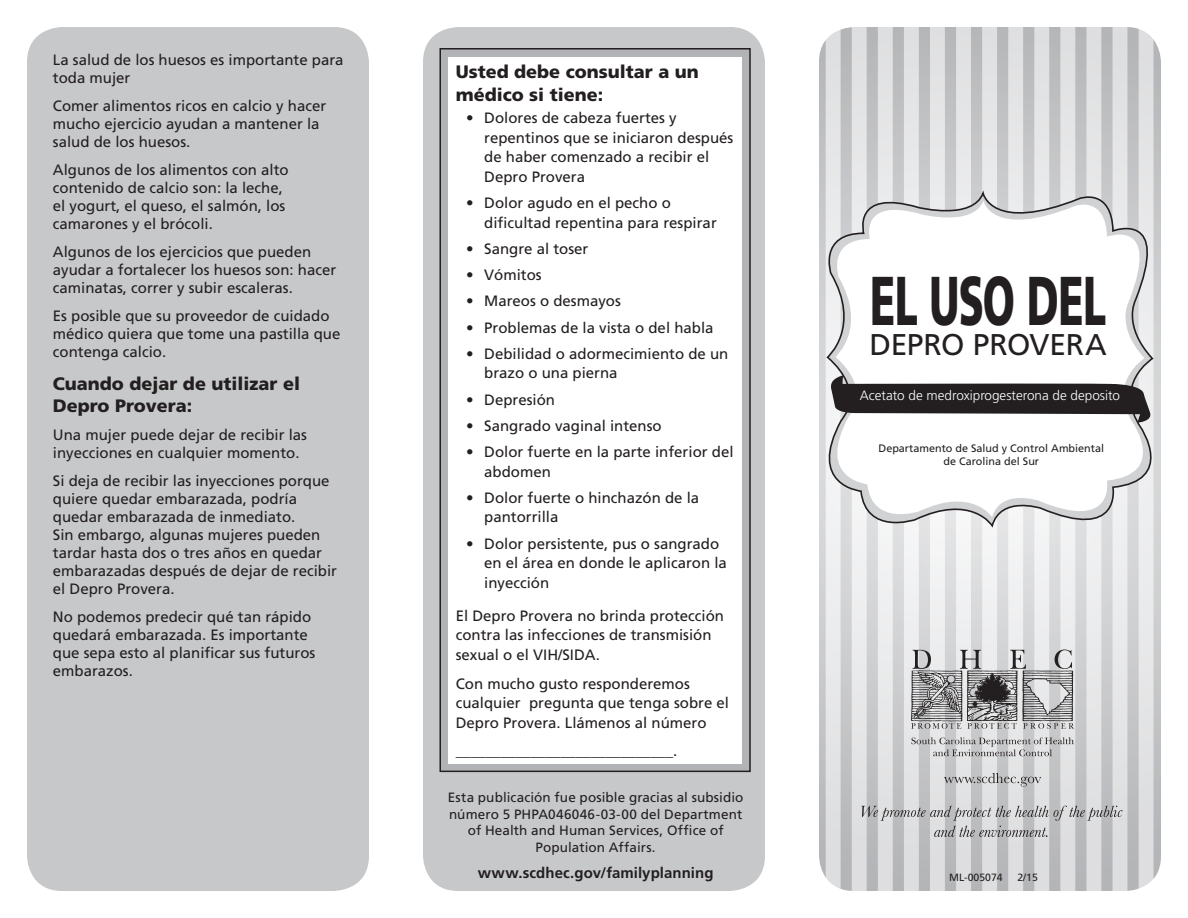
<style>
.page{position:relative;width:1188px;height:918px;background:#fff}
.page>*{position:absolute;margin:0;border:0;box-sizing:border-box;transform-origin:0 0}
.t1{font:900 69px "Frutiger LT";letter-spacing:-.015em;color:#231f20;scale:.6 1}
.t2{font:30px "Frutiger LT";letter-spacing:-.015em;color:#231f20}
.t3{font:900 18px/22.5px "Frutiger LT";color:#231f20}
.t4{font:15px/18px "Frutiger LT";color:#231f20}
.t5{font:700 15px "Frutiger LT";letter-spacing:.005em;color:#231f20}
.t6{font:13.5px/16.5px "Frutiger LT";letter-spacing:.01em;color:#231f20;text-align:center}
.t7{font:300 13.5px "Frutiger LT";color:#fff}
.t8{font:10.8px/13px "Frutiger LT";color:#231f20;text-align:center}
.t9{font:10.5px "Frutiger LT";color:#231f20}
</style>
<div class="page">
<svg style="left:819px;top:27px;width:342px;height:864px;background:#d7d8d9"></svg>
<div style="left:423px;top:27px;width:342px;height:864px;background:#c7c8ca;border-radius:35px"></div>
<div style="left:27px;top:27px;width:342px;height:864px;background:#c7c8ca;border-radius:35px"></div>
<svg style="left:819px;top:187px;width:342px;height:355px"></svg>
<svg style="left:819px;top:195px;width:342px;height:338px"></svg>
<svg style="left:828px;top:375px;width:326px;height:48px"></svg>
<div style="left:440px;top:49px;width:310px;height:722px;background:#b2b3b7"></div>
<div style="left:440px;top:48px;width:311px;height:724px;border:2px solid #231f20"></div>
<div style="left:448px;top:57px;width:294px;height:707px;background:#fff"></div>
<svg style="left:911px;top:737px;width:163px;height:19px;background:#bfbfc0"></svg>
<svg style="left:911px;top:650px;width:163px;height:79px;background:#a6a6a7"></svg>
<svg style="left:861px;top:806px;width:262px;height:31px;background:#bdbdbf"></svg>
<svg style="left:944px;top:773px;width:97px;height:14px"></svg>
<p class="t4" style="left:53px;top:51px;width:292px">La salud de los huesos es importante para toda mujer</p>
<p class="t4" style="left:53px;top:97px;width:275px">Comer alimentos ricos en calcio y hacer mucho ejercicio ayudan a mantener la salud de los huesos.</p>
<p class="t4" style="left:53px;top:161px;width:237px">Algunos de los alimentos con alto contenido de calcio son: la leche, el yogurt, el queso, el salmón, los camarones y el brócoli.</p>
<p class="t4" style="left:53px;top:243px;width:285px">Algunos de los ejercicios que pueden ayudar a fortalecer los huesos son: hacer caminatas, correr y subir escaleras.</p>
<p class="t4" style="left:53px;top:307px;width:289px">Es posible que su proveedor de cuidado médico quiera que tome una pastilla que contenga calcio.</p>
<p class="t3" style="left:53px;top:372px;width:249px">Cuando dejar de utilizar el<br>Depro Provera:</p>
<p class="t4" style="left:53px;top:426px;width:256px">Una mujer puede dejar de recibir las inyecciones en cualquier momento.</p>
<p class="t4" style="left:53px;top:472px;width:286px">Si deja de recibir las inyecciones porque quiere quedar embarazada, podría quedar embarazada de inmediato.<br>Sin embargo, algunas mujeres pueden tardar hasta dos o tres años en quedar embarazadas después de dejar de recibir el Depro Provera.</p>
<p class="t4" style="left:53px;top:608px;width:264px">No podemos predecir qué tan rápido quedará embarazada. Es importante que sepa esto al planificar sus futuros embarazos.</p>
<p class="t3" style="left:456px;top:60px;width:245px">Usted debe consultar a un médico si tiene:</p>
<p class="t4" style="left:484px;top:108px;width:251px;line-height:19.5px;text-indent:-18px">• Dolores de cabeza fuertes y repentinos que se iniciaron después de haber comenzado a recibir el<br>Depro Provera</p>
<p class="t4" style="left:484px;top:193px;width:234px;line-height:19.5px;text-indent:-18px">• Dolor agudo en el pecho o dificultad repentina para respirar</p>
<p class="t4" style="left:466px;top:240px;width:124px">• Sangre al toser</p>
<p class="t4" style="left:466px;top:266px;width:77px">• Vómitos</p>
<p class="t4" style="left:466px;top:292px;width:156px">• Mareos o desmayos</p>
<p class="t4" style="left:466px;top:318px;width:249px">• Problemas de la vista o del habla</p>
<p class="t4" style="left:484px;top:344px;width:246px;line-height:19.5px;text-indent:-18px">• Debilidad o adormecimiento de un brazo o una pierna</p>
<p class="t4" style="left:466px;top:390px;width:90px">• Depresión</p>
<p class="t4" style="left:466px;top:417px;width:197px">• Sangrado vaginal intenso</p>
<p class="t4" style="left:484px;top:442px;width:251px;line-height:19.5px;text-indent:-18px">• Dolor fuerte en la parte inferior del abdomen</p>
<p class="t4" style="left:484px;top:488px;width:217px;line-height:19.5px;text-indent:-18px">• Dolor fuerte o hinchazón de la pantorrilla</p>
<p class="t4" style="left:484px;top:534px;width:244px;line-height:19.5px;text-indent:-18px">• Dolor persistente, pus o sangrado en el área en donde le aplicaron la inyección</p>
<p class="t4" style="left:456px;top:606px;width:270px;line-height:19.5px">El Depro Provera no brinda protección contra las infecciones de transmisión sexual o el VIH/SIDA.</p>
<p class="t4" style="left:456px;top:674px;width:275px;line-height:19.5px">Con mucho gusto responderemos cualquier pregunta que tenga sobre el<br>Depro Provera. Llámenos al número</p>
<p class="t4" style="left:456px;top:742px;width:223px">_____________________________.</p>
<p class="t6" style="left:448px;top:789px;width:297px">Esta publicación fue posible gracias al subsidio número 5 PHPA046046-03-00 del Department of Health and Human Services, Office of Population Affairs.</p>
<p class="t5" style="left:478px;top:864px;width:237px">www.scdhec.gov/familyplanning</p>
<h1 class="t1" style="left:870px;top:259px;width:395px">EL USO DEL</h1>
<h2 class="t2" style="left:869px;top:327px;width:239px">DEPRO PROVERA</h2>
<p class="t7" style="left:860px;top:387px;width:262px">Acetato de medroxiprogesterona de deposito</p>
<p class="t8" style="left:879px;top:442px;width:227px">Departamento de Salud y Control Ambiental de Carolina del Sur</p>
<p class="t9" style="left:949px;top:871px;width:55px">ML-005074</p>
<p class="t9" style="left:1017px;top:871px;width:22px">2/15</p>
</div>
